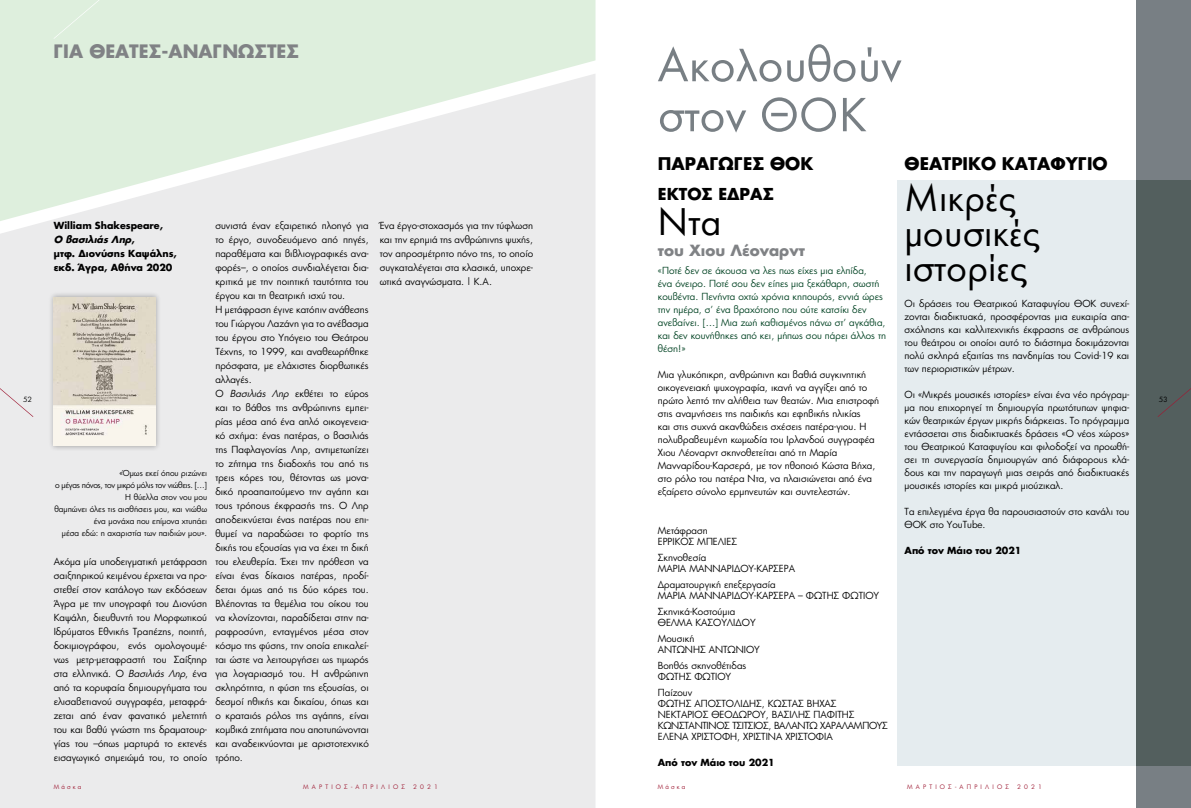
<style>
.page{position:relative;width:1191px;height:808px;background:#fff}
.page>*{position:absolute;margin:0;border:0;box-sizing:border-box;transform-origin:0 0}
.t1{font:50px/50px "Wuerth";color:#787f84}
.t2{font:40px/35px "Wuerth";color:#000}
.t3{font:700 18px "PF Futura Neu";color:#808285}
.t4{font:700 17px "PF Futura Neu";color:#000}
.t5{font:700 16px "PF Futura Neu";color:#000}
.t6{font:700 15px "PF Futura Neu";color:#808285}
.t7{font:9.5px/14px "PF Futura Neu";color:#000}
.t8{font:9.5px/13px "PF Futura Neu";color:#004222}
.t9{font:700 9.5px/14px "PF Futura Neu";color:#000}
.t10{font:8px/12px "PF Futura Neu";color:#000;text-align:right}
.t11{font:7px "PF Futura Neu";color:#000}
.t12{font:6px "PF Futura Neu";letter-spacing:.53em;color:#9e1b34}
.s1{font-style:italic}
</style>
<div class="page">
<div style="left:897px;top:180px;width:294px;height:586px;background:#e5ecef"></div>
<div style="left:1136px;top:0;width:55px;height:808px;background:#787f84"></div>
<div style="left:1136px;top:180px;width:55px;height:586px;background:#535f5e"></div>
<svg style="left:1157px;top:388px;width:34px;height:29px"></svg>
<div style="left:0;top:221px;width:595px;height:587px;background:#ebebec"></div>
<svg style="left:0;top:0;width:595px;height:221px;background:#e3eee3"></svg>
<svg style="left:0;top:388px;width:33px;height:29px"></svg>
<div style="left:54px;top:0;width:46px;height:39px;background:#deefdd"></div>
<div style="left:48px;top:292px;width:113px;height:159px;background:#000;opacity:.3"></div>
<img style="left:54px;top:297px;width:102px;height:149px">
<h3 class="t3" style="left:54px;top:39px;width:247px">ΓΙΑ ΘΕΑΤΈΣ-ΑΝΑΓΝΏΣΤΕΣ</h3>
<p class="t11" style="left:23px;top:395px;width:10px">52</p>
<p class="t9" style="left:54px;top:218px;width:125px">William Shakespeare,<br><span class="s1">Ο βασιλιάς Ληρ</span>,<br>μτφ. Διονύσης Καψάλης, εκδ. Άγρα, Αθήνα 2020</p>
<p class="t10" style="left:54px;top:467px;width:154px">«Όμως εκεί όπου ριζώνει<br>ο μέγας πόνος, τον μικρό μόλις τον νιώθεις. […] Η θύελλα στον νου μου<br>θαμπώνει όλες τις αισθήσεις μου, και νιώθω ένα μονάχα που επίμονα χτυπάει<br>μέσα εδώ: η αχαριστία των παιδιών μου».</p>
<p class="t7" style="left:54px;top:554px;width:155px;text-align:justify">Ακόμα μία υποδειγματική μετάφραση σαιξπηρικού κειμένου έρχεται να προ&shy;στεθεί στον κατάλογο των εκδόσεων Άγρα με την υπογραφή του Διονύση Καψάλη, διευθυντή του Μορφωτικού Ιδρύματος Εθνικής Τραπέζης, ποιητή, δοκιμιογράφου, ενός ομολογουμέ&shy;νως μετρ-μεταφραστή του Σαίξπηρ στα ελληνικά. Ο <span class="s1">Bασιλιάς Ληρ</span>, ένα από τα κορυφαία δημιουργήματα του ελισαβετιανού συγγραφέα, μεταφρά&shy;ζεται από έναν φανατικό μελετητή του και βαθύ γνώστη της δραματουρ&shy;γίας του –όπως μαρτυρά το εκτενές εισαγωγικό σημειώμά του, το οποίο</p>
<p class="t7" style="left:215px;top:218px;width:155px">συνιστά έναν εξαιρετικό πλοηγό για το έργο, συνοδευόμενο από πηγές, παραθέματα και βιβλιογραφικές ανα&shy;φορές–, ο οποίος συνδιαλέγεται δια&shy;κριτικά με την ποιητική ταυτότητα του έργου και τη θεατρική ισχύ του.<br>Η μετάφραση έγινε κατόπιν ανάθεσης του Γιώργου Λαζάνη για το ανέβασμα του έργου στο Υπόγειο του Θεάτρου Τέχνης, το 1999, και αναθεωρήθηκε πρόσφατα, με ελάχιστες διορθωτικές αλλαγές.<br>Ο <span class="s1">Βασιλιάς Ληρ</span> εκθέτει το εύρος και το βάθος της ανθρώπινης εμπει&shy;ρίας μέσα από ένα απλό οικογενεια&shy;κό σχήμα: ένας πατέρας, ο βασιλιάς της Παφλαγονίας Ληρ, αντιμετωπίζει το ζήτημα της διαδοχής του από τις τρεις κόρες του, θέτοντας ως μονα&shy;δικό προαπαιτούμενο την αγάπη και τους τρόπους έκφρασής της. Ο Ληρ αποδεικνύεται ένας πατέρας που επι&shy;θυμεί να παραδώσει το φορτίο της δικής του εξουσίας για να έχει τη δική του ελευθερία. Έχει την πρόθεση να είναι ένας δίκαιος πατέρας, προδί&shy;δεται όμως από τις δύο κόρες του.<br>Βλέποντας τα θεμέλια του οίκου του να κλονίζονται, παραδίδεται στην πα&shy;ραφροσύνη, ενταγμένος μέσα στον κόσμο της φύσης, την οποία επικαλεί&shy;ται ώστε να λειτουργήσει ως τιμωρός για λογαριασμό του. Η ανθρώπινη σκληρότητα, η φύση της εξουσίας, οι δεσμοί ηθικής και δικαίου, όπως και ο κραταιός ρόλος της αγάπης, είναι κομβικά ζητήματα που αποτυπώνονται και αναδεικνύονται με αριστοτεχνικό τρόπο.</p>
<p class="t7" style="left:380px;top:218px;width:155px;text-align:justify">Ένα έργο-στοχασμός για την τύφλωση και την ερημιά της ανθρώπινης ψυχής, τον απροσμέτρητο πόνο της, το οποίο συγκαταλέγεται στα κλασικά, υποχρε&shy;ωτικά αναγνώσματα. | Κ.Α.</p>
<p class="t12" style="left:54px;top:783px;width:29px">Μάσκα</p>
<p class="t12" style="left:303px;top:783px;width:103px">ΜΑΡΤΙΟΣ-ΑΠΡΙΛΙΟΣ</p>
<p class="t12" style="left:413px;top:783px;width:26px">2021</p>
<h1 class="t1" style="left:658px;top:37px;width:246px">Ακολουθούν στον ΘΟΚ</h1>
<h3 class="t4" style="left:658px;top:152px;width:157px">ΠΑΡΑΓΩΓΈΣ ΘΟΚ</h3>
<h3 class="t5" style="left:658px;top:183px;width:118px">ΕΚΤΟΣ ΕΔΡΑΣ</h3>
<h2 class="t2" style="left:658px;top:202px;width:65px">Ντα</h2>
<h3 class="t6" style="left:658px;top:240px;width:149px">του Χιου Λέοναρντ</h3>
<p class="t8" style="left:658px;top:264px;width:230px">«Ποτέ δεν σε άκουσα να λες πως είχες μια ελπίδα,<br>ένα όνειρο. Ποτέ σου δεν είπες μια ξεκάθαρη, σωστή κουβέντα. Πενήντα οχτώ χρόνια κηπουρός, εννιά ώρες την ημέρα, σ’ ένα βραχότοπο που ούτε κατσίκι δεν ανεβαίνει. […] Μια ζωή καθισμένος πάνω στ’ αγκάθια, και δεν κουνήθηκες από κει, μήπως σου πάρει άλλος τη θέση!»</p>
<p class="t7" style="left:658px;top:368px;width:223px;line-height:13px">Μια γλυκόπικρη, ανθρώπινη και βαθιά συγκινητική οικογενειακή ψυχογραφία, ικανή να αγγίξει από το πρώτο λεπτό την αλήθεια των θεατών. Μια επιστροφή στις αναμνήσεις της παιδικής και εφηβικής ηλικίας<br>και στις συχνά ακανθώδεις σχέσεις πατέρα-γιου. Η πολυβραβευμένη κωμωδία του Ιρλανδού συγγραφέα Χιου Λέοναρντ σκηνοθετείται από τη Μαρία Μανναρίδου-Καρσερά, με τον ηθοποιό Κώστα Βήχα, στο ρόλο του πατέρα Ντα, να πλαισιώνεται από ένα εξαίρετο σύνολο ερμηνευτών και συντελεστών.</p>
<p class="t7" style="left:658px;top:525px;width:81px;line-height:11px">Μετάφραση<br>ΕΡΡΙΚΟΣ ΜΠΕΛΙΕΣ</p>
<p class="t7" style="left:658px;top:552px;width:139px;line-height:11px">Σκηνοθεσία<br>ΜΑΡΙΑ ΜΑΝΝΑΡΙΔΟΥ-ΚΑΡΣΕΡΑ</p>
<p class="t7" style="left:658px;top:579px;width:223px;line-height:11px">Δραματουργική επεξεργασία<br>ΜΑΡΙΑ ΜΑΝΝΑΡΙΔΟΥ-ΚΑΡΣΕΡΑ – ΦΩΤΗΣ ΦΩΤΙΟΥ</p>
<p class="t7" style="left:658px;top:606px;width:99px;line-height:11px">Σκηνικά-Κοστούμια<br>ΘΕΛΜΑ ΚΑΣΟΥΛΙΔΟΥ</p>
<p class="t7" style="left:658px;top:633px;width:103px;line-height:11px">Μουσική<br>ΑΝΤΩΝΗΣ ΑΝΤΩΝΙΟΥ</p>
<p class="t7" style="left:658px;top:660px;width:90px;line-height:11px">Βοηθός σκηνοθέτιδας<br>ΦΩΤΗΣ ΦΩΤΙΟΥ</p>
<p class="t7" style="left:658px;top:687px;width:231px;line-height:11px">Παίζουν<br>ΦΩΤΗΣ ΑΠΟΣΤΟΛΙΔΗΣ, ΚΩΣΤΑΣ ΒΗΧΑΣ<br>ΝΕΚΤΑΡΙΟΣ ΘΕΟΔΩΡΟΥ, ΒΑΣΙΛΗΣ ΠΑΦΙΤΗΣ<br>ΚΩΝΣΤΑΝΤΙΝΟΣ ΤΣΙΤΣΙΟΣ, ΒΑΛΑΝΤΩ ΧΑΡΑΛΑΜΠΟΥΣ<br>ΕΛΕΝΑ ΧΡΙΣΤΟΦΗ, ΧΡΙΣΤΙΝΑ ΧΡΙΣΤΟΦΙΑ</p>
<p class="t9" style="left:658px;top:755px;width:118px">Από τον Μάιο του 2021</p>
<h3 class="t4" style="left:904px;top:152px;width:205px">ΘΕΑΤΡΙΚΟ ΚΑΤΑΦΥΓΙΟ</h3>
<h2 class="t2" style="left:904px;top:178px;width:138px">Μικρές μουσικές ιστορίες</h2>
<p class="t7" style="left:904px;top:297px;width:226px;line-height:13px;text-align:justify">Οι δράσεις του Θεατρικού Καταφυγίου ΘΟΚ συνεχί&shy;ζονται διαδικτυακά, προσφέροντας μια ευκαιρία απα&shy;σχόλησης και καλλιτεχνικής έκφρασης σε ανθρώπους του θεάτρου οι οποίοι αυτό το διάστημα δοκιμάζονται πολύ σκληρά εξαιτίας της πανδημίας του Covid-19 και των περιοριστικών μέτρων.</p>
<p class="t7" style="left:904px;top:388px;width:226px;line-height:13px;text-align:justify">Οι «Μικρές μουσικές ιστορίες» είναι ένα νέο πρόγραμ&shy;μα που επιχορηγεί τη δημιουργία πρωτότυπων ψηφια&shy;κών θεατρικών έργων μικρής διάρκειας. Το πρόγραμμα εντάσσεται στις διαδικτυακές δράσεις «Ο νέος χώρος» του Θεατρικού Καταφυγίου και φιλοδοξεί να προωθή&shy;σει τη συνεργασία δημιουργών από διάφορους κλά&shy;δους και την παραγωγή μιας σειράς από διαδικτυακές μουσικές ιστορίες και μικρά μιούζικαλ.</p>
<p class="t7" style="left:904px;top:505px;width:226px;line-height:13px">Τα επιλεγμένα έργα θα παρουσιαστούν στο κανάλι του<br>ΘΟΚ στο YouTube.</p>
<p class="t9" style="left:904px;top:543px;width:118px">Από τον Μάιο του 2021</p>
<p class="t12" style="left:658px;top:783px;width:29px">Μάσκα</p>
<p class="t12" style="left:907px;top:783px;width:103px">ΜΑΡΤΙΟΣ-ΑΠΡΙΛΙΟΣ</p>
<p class="t12" style="left:1017px;top:783px;width:26px">2021</p>
<p class="t11" style="left:1158px;top:395px;width:10px">53</p>
</div>
